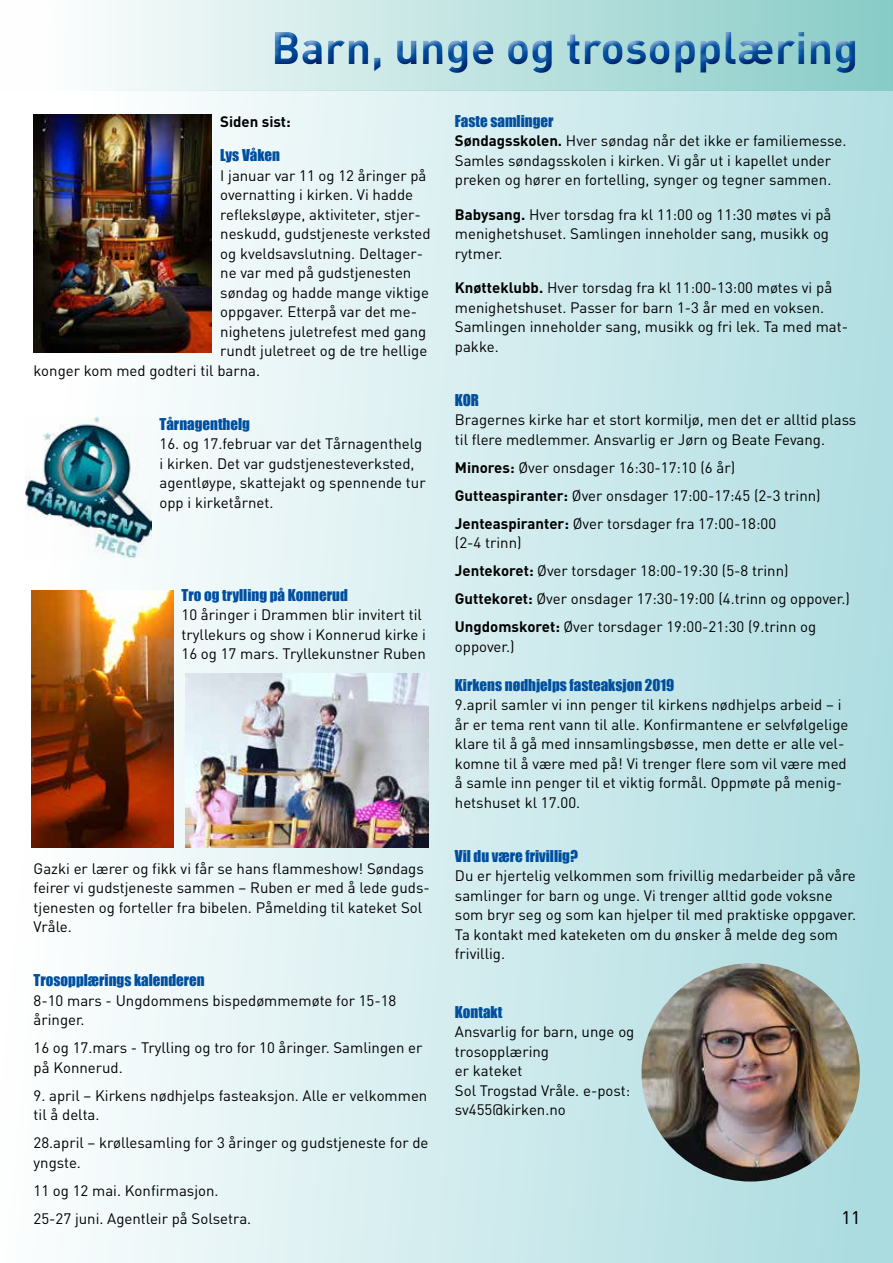
<style>
.page{position:relative;width:893px;height:1263px;background:#fff}
.page>*{position:absolute;margin:0;border:0;box-sizing:border-box;transform-origin:0 0}
.t1{font:700 45px "DIN";color:#004f9f}
.t2{font:18px "DIN";color:#000}
.t3{font:15px/19.5px "DIN";color:#000}
.t4{font:15px "Impact";color:#004f9f}
.t5{font:700 15px "DIN";color:#000}
.s1{font-weight:700}
</style>
<div class="page">
<div style="left:0;top:0;width:892px;height:91px;background:linear-gradient(to right,#fff,#88ccc7)"></div>
<div style="left:0;top:91px;width:892px;height:1172px;background:linear-gradient(to right,#fff,#afdde1)"></div>
<div style="left:265px;top:21px;width:598px;height:58px;background:#fff;opacity:.75"></div>
<div style="left:267px;top:25px;width:599px;height:54px;background:#423d8e;opacity:.75"></div>
<img style="left:641px;top:963px;width:219px;height:218px;border-radius:109px">
<img style="left:186px;top:673px;width:243px;height:175px">
<img style="left:31px;top:591px;width:142px;height:257px">
<img style="left:33px;top:114px;width:179px;height:238px">
<img style="left:25px;top:416px;width:126px;height:142px">
<h1 class="t1" style="left:271px;top:18px;width:589px">Barn, unge og trosopplæring</h1>
<p class="t5" style="left:220px;top:112px;width:72px">Siden sist:</p>
<p class="t4" style="left:220px;top:144px;width:61px">Lys Våken</p>
<p class="t3" style="left:220px;top:165px;width:208px">I januar var 11 og 12 åringer på</p>
<p class="t3" style="left:220px;top:185px;width:194px">overnatting i kirken. Vi hadde</p>
<p class="t3" style="left:220px;top:204px;width:202px">refleksløype, aktiviteter, stjer-</p>
<p class="t3" style="left:220px;top:224px;width:212px">neskudd, gudstjeneste verksted</p>
<p class="t3" style="left:220px;top:243px;width:204px">og kveldsavslutning. Deltager-</p>
<p class="t3" style="left:220px;top:263px;width:193px">ne var med på gudstjenesten</p>
<p class="t3" style="left:220px;top:282px;width:210px">søndag og hadde mange viktige</p>
<p class="t3" style="left:220px;top:302px;width:198px">oppgaver. Etterpå var det me-</p>
<p class="t3" style="left:220px;top:321px;width:208px">nighetens juletrefest med gang</p>
<p class="t3" style="left:220px;top:341px;width:209px">rundt juletreet og de tre hellige</p>
<p class="t3" style="left:34px;top:360px;width:228px">konger kom med godteri til barna.</p>
<p class="t4" style="left:160px;top:412px;width:92px">Tårnagenthelg</p>
<p class="t3" style="left:160px;top:434px;width:268px">16. og 17.februar var det Tårnagenthelg i kirken. Det var gudstjenesteverksted, agentløype, skattejakt og spennende tur opp i kirketårnet.</p>
<p class="t4" style="left:182px;top:583px;width:168px">Tro og trylling på Konnerud</p>
<p class="t3" style="left:182px;top:605px;width:246px">10 åringer i Drammen blir invitert til tryllekurs og show i Konnerud kirke i<br>16 og 17 mars. Tryllekunstner Ruben</p>
<p class="t3" style="left:34px;top:858px;width:398px">Gazki er lærer og fikk vi får se hans flammeshow! Søndags feirer vi gudstjeneste sammen – Ruben er med å lede guds&shy;tjenesten og forteller fra bibelen. Påmelding til kateket Sol Vråle.</p>
<p class="t4" style="left:34px;top:969px;width:173px">Trosopplærings kalenderen</p>
<p class="t3" style="left:34px;top:990px;width:364px">8-10 mars - Ungdommens bispedømmemøte for 15-18 åringer.</p>
<p class="t3" style="left:34px;top:1038px;width:390px">16 og 17.mars - Trylling og tro for 10 åringer. Samlingen er på Konnerud.</p>
<p class="t3" style="left:34px;top:1085px;width:395px">9. april – Kirkens nødhjelps fasteaksjon. Alle er velkommen til å delta.</p>
<p class="t3" style="left:34px;top:1133px;width:396px">28.april – krøllesamling for 3 åringer og gudstjeneste for de yngste.</p>
<p class="t3" style="left:34px;top:1176px;width:219px;line-height:28px">11 og 12 mai. Konfirmasjon.<br>25-27 juni. Agentleir på Solsetra.</p>
<p class="t4" style="left:455px;top:109px;width:100px">Faste samlinger</p>
<p class="t3" style="left:455px;top:131px;width:393px"><span class="s1">Søndagsskolen.</span> Hver søndag når det ikke er familiemesse.<br>Samles søndagsskolen i kirken. Vi går ut i kapellet under preken og hører en fortelling, synger og tegner sammen.</p>
<p class="t3" style="left:455px;top:204px;width:378px"><span class="s1">Babysang.</span> Hver torsdag fra kl 11:00 og 11:30 møtes vi på menighetshuset. Samlingen inneholder sang, musikk og rytmer.</p>
<p class="t3" style="left:455px;top:278px;width:395px"><span class="s1">Knøtteklubb.</span> Hver torsdag fra kl 11:00-13:00 møtes vi på menighetshuset. Passer for barn 1-3 år med en voksen.<br>Samlingen inneholder sang, musikk og fri lek. Ta med mat&shy;pakke.</p>
<p class="t4" style="left:455px;top:388px;width:26px">KOR</p>
<p class="t3" style="left:455px;top:410px;width:403px">Bragernes kirke har et stort kormiljø, men det er alltid plass til flere medlemmer. Ansvarlig er Jørn og Beate Fevang.</p>
<p class="t3" style="left:455px;top:453px;width:367px;line-height:28px"><span class="s1">Minores:</span> Øver onsdager 16:30-17:10 (6 år)<br><span class="s1">Gutteaspiranter:</span> Øver onsdager 17:00-17:45 (2-3 trinn)<br><span class="s1">Jenteaspiranter:</span> Øver torsdager fra 17:00-18:00</p>
<p class="t3" style="left:455px;top:529px;width:396px;line-height:28px">(2-4 trinn)<br><span class="s1">Jentekoret:</span> Øver torsdager 18:00-19:30 (5-8 trinn)<br><span class="s1">Guttekoret:</span> Øver onsdager 17:30-19:00 (4.trinn og oppover.)<br><span class="s1">Ungdomskoret:</span> Øver torsdager 19:00-21:30 (9.trinn og</p>
<p class="t3" style="left:455px;top:636px;width:61px">oppover.)</p>
<p class="t4" style="left:455px;top:673px;width:221px">Kirkens nødhjelps fasteaksjon 2019</p>
<p class="t3" style="left:455px;top:695px;width:395px">9.april samler vi inn penger til kirkens nødhjelps arbeid – i år er tema rent vann til alle. Konfirmantene er selvfølgelige klare til å gå med innsamlingsbøsse, men dette er alle vel&shy;komne til å være med på! Vi trenger flere som vil være med å samle inn penger til et viktig formål. Oppmøte på menig&shy;hetshuset kl 17.00.</p>
<p class="t4" style="left:455px;top:844px;width:124px">Vil du være frivillig?</p>
<p class="t3" style="left:455px;top:866px;width:403px">Du er hjertelig velkommen som frivillig medarbeider på våre samlinger for barn og unge. Vi trenger alltid gode voksne som bryr seg og som kan hjelper til med praktiske oppgaver.<br>Ta kontakt med kateketen om du ønsker å melde deg som frivillig.</p>
<p class="t4" style="left:455px;top:1000px;width:49px">Kontakt</p>
<p class="t3" style="left:455px;top:1022px;width:181px">Ansvarlig for barn, unge og trosopplæring<br>er kateket<br>Sol Trogstad Vråle. e-post: sv455@kirken.no</p>
<p class="t2" style="left:842px;top:1207px;width:20px">11</p>
</div>
